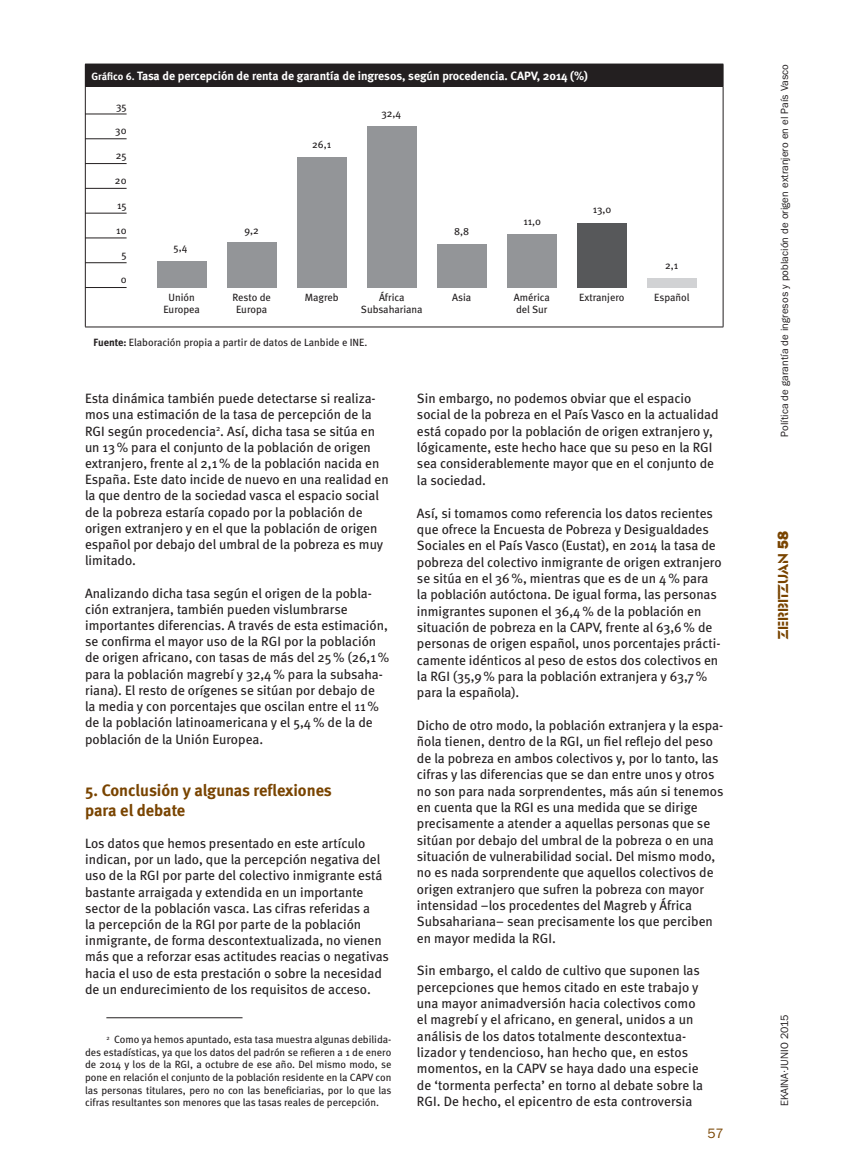
<style>
.page{position:relative;width:851px;height:1170px;background:#fff}
.page>*{position:absolute;margin:0;border:0;box-sizing:border-box;transform-origin:0 0}
.Tit01{font:700 16.5px/19.8px "Meta";letter-spacing:-.005em;color:#794400}
.t1{font:15px "Glaser Ste D";color:#794400}
.Texto{font:13.5px/16.4px "Meta";color:#231f20}
.t2{font:13.5px "Franklin Gothic IT Cby BT";color:#794400}
.GrafTIT{font:700 12px "Meta";color:#fff}
.Nota_al_pie{font:10.5px/12.6px "Meta";letter-spacing:-.005em;color:#231f20;text-align:justify}
.GrafTXT{font:10.5px/12px "Meta";color:#231f20;text-align:center}
.t3{font:10.5px "Franklin Gothic";color:#231f20}
.GrafFuente{font:10.5px "Meta";color:#231f20}
.t4{font:10.5px "Franklin Gothic IT Cby BT";color:#231f20}
.s1{font-size:10.5px}
.s2{font-weight:700}
.s3{font-family:"Franklin Gothic";font-weight:800}
</style>
<div class="page">
<div style="left:85px;top:64px;width:638px;height:23px;background:#231f20"></div>
<hr style="left:85px;top:87px;width:1px;height:240px;background:#231f20">
<hr style="left:722px;top:87px;width:1px;height:240px;background:#231f20">
<hr style="left:85px;top:327px;width:638px;height:1px;background:#231f20">
<hr style="left:106px;top:1017px;width:136px;height:1px;background:#231f20">
<hr style="left:85px;top:163px;width:41px;height:1px;background:#231f20">
<hr style="left:85px;top:138px;width:41px;height:1px;background:#231f20">
<hr style="left:85px;top:114px;width:41px;height:1px;background:#231f20">
<hr style="left:85px;top:188px;width:41px;height:1px;background:#231f20">
<hr style="left:85px;top:213px;width:41px;height:1px;background:#231f20">
<hr style="left:85px;top:238px;width:41px;height:1px;background:#231f20">
<hr style="left:85px;top:262px;width:41px;height:1px;background:#231f20">
<hr style="left:85px;top:287px;width:41px;height:1px;background:#231f20">
<div style="left:157px;top:261px;width:49px;height:27px;background:#939598"></div>
<div style="left:297px;top:157px;width:49px;height:131px;background:#939598"></div>
<div style="left:437px;top:244px;width:49px;height:44px;background:#939598"></div>
<div style="left:577px;top:223px;width:49px;height:65px;background:#57585a"></div>
<div style="left:227px;top:242px;width:49px;height:46px;background:#939598"></div>
<div style="left:367px;top:126px;width:49px;height:162px;background:#939598"></div>
<div style="left:507px;top:234px;width:49px;height:54px;background:#939598"></div>
<div style="left:647px;top:278px;width:49px;height:10px;background:#d1d2d4"></div>
<p class="GrafTIT" style="left:91px;top:69px;width:498px"><span class="s1">Gráfico 6.</span> Tasa de percepción de renta de garantía de ingresos, según procedencia. CAPV, 2014 (%)</p>
<p class="GrafTXT" style="left:116px;top:100px;width:12px">35</p>
<p class="GrafTXT" style="left:115px;top:125px;width:13px">30</p>
<p class="GrafTXT" style="left:116px;top:149px;width:12px">25</p>
<p class="GrafTXT" style="left:115px;top:174px;width:13px">20</p>
<p class="GrafTXT" style="left:117px;top:199px;width:11px">15</p>
<p class="GrafTXT" style="left:116px;top:224px;width:12px">10</p>
<p class="GrafTXT" style="left:121px;top:249px;width:7px">5</p>
<p class="GrafTXT" style="left:121px;top:273px;width:7px">0</p>
<p class="GrafTXT" style="left:174px;top:241px;width:15px">5,4</p>
<p class="GrafTXT" style="left:163px;top:291px;width:38px">Unión<br>Europea</p>
<p class="GrafTXT" style="left:244px;top:224px;width:16px">9,2</p>
<p class="GrafTXT" style="left:232px;top:291px;width:40px">Resto de<br>Europa</p>
<p class="GrafTXT" style="left:312px;top:138px;width:21px">26,1</p>
<p class="GrafTXT" style="left:381px;top:107px;width:21px">32,4</p>
<p class="GrafTXT" style="left:305px;top:291px;width:35px">Magreb</p>
<p class="GrafTXT" style="left:361px;top:291px;width:63px">África<br>Subsahariana</p>
<p class="GrafFuente" style="left:94px;top:336px;width:275px"><span class="s2">Fuente:</span> Elaboración propia a partir de datos de Lanbide e INE.</p>
<p class="GrafTXT" style="left:454px;top:225px;width:17px">8,8</p>
<p class="GrafTXT" style="left:452px;top:291px;width:20px">Asia</p>
<p class="GrafTXT" style="left:523px;top:215px;width:19px">11,0</p>
<p class="GrafTXT" style="left:513px;top:291px;width:37px;text-align:left">América del Sur</p>
<p class="GrafTXT" style="left:592px;top:203px;width:20px">13,0</p>
<p class="GrafTXT" style="left:579px;top:291px;width:47px">Extranjero</p>
<p class="GrafTXT" style="left:665px;top:259px;width:15px">2,1</p>
<p class="GrafTXT" style="left:654px;top:291px;width:37px">Español</p>
<p class="Texto" style="left:85px;top:390px;width:305px">Esta dinámica también puede detectarse si realiza&shy;mos una estimación de la tasa de percepción de la RGI según procedencia<sup>2</sup>. Así, dicha tasa se sitúa en un 13% para el conjunto de la población de origen extranjero, frente al 2,1% de la población nacida en España. Este dato incide de nuevo en una realidad en la que dentro de la sociedad vasca el espacio social de la pobreza estaría copado por la población de origen extranjero y en el que la población de origen español por debajo del umbral de la pobreza es muy limitado.</p>
<p class="Texto" style="left:85px;top:584px;width:306px">Analizando dicha tasa según el origen de la pobla&shy;ción extranjera, también pueden vislumbrarse importantes diferencias. A través de esta estimación, se confirma el mayor uso de la RGI por la población de origen africano, con tasas de más del 25% (26,1% para la población magrebí y 32,4% para la subsaha&shy;riana). El resto de orígenes se sitúan por debajo de<br>la media y con porcentajes que oscilan entre el 11% de la población latinoamericana y el 5,4% de la de población de la Unión Europea.</p>
<p class="Tit01" style="left:85px;top:779px;width:248px">5. Conclusión y algunas reflexiones para el debate</p>
<p class="Texto" style="left:85px;top:835px;width:305px">Los datos que hemos presentado en este artículo indican, por un lado, que la percepción negativa del uso de la RGI por parte del colectivo inmigrante está bastante arraigada y extendida en un importante sector de la población vasca. Las cifras referidas a<br>la percepción de la RGI por parte de la población inmigrante, de forma descontextualizada, no vienen más que a reforzar esas actitudes reacias o negativas hacia el uso de esta prestación o sobre la necesidad de un endurecimiento de los requisitos de acceso.</p>
<p class="Nota_al_pie" style="left:85px;top:1032px;width:308px;text-indent:21px"><sup>2</sup> Como ya hemos apuntado, esta tasa muestra algunas debilida&shy;des estadísticas, ya que los datos del padrón se refieren a 1 de enero de 2014 y los de la RGI, a octubre de ese año. Del mismo modo, se pone en relación el conjunto de la población residente en la CAPV con las personas titulares, pero no con las beneficiarias, por lo que las cifras resultantes son menores que las tasas reales de percepción.</p>
<p class="Texto" style="left:417px;top:390px;width:303px">Sin embargo, no podemos obviar que el espacio social de la pobreza en el País Vasco en la actualidad está copado por la población de origen extranjero y, lógicamente, este hecho hace que su peso en la RGI sea considerablemente mayor que en el conjunto de la sociedad.</p>
<p class="Texto" style="left:417px;top:504px;width:306px">Así, si tomamos como referencia los datos recientes que ofrece la Encuesta de Pobreza y Desigualdades Sociales en el País Vasco (Eustat), en 2014 la tasa de pobreza del colectivo inmigrante de origen extranjero se sitúa en el 36%, mientras que es de un 4% para la población autóctona. De igual forma, las personas inmigrantes suponen el 36,4% de la población en situación de pobreza en la CAPV, frente al 63,6% de personas de origen español, unos porcentajes prácti&shy;camente idénticos al peso de estos dos colectivos en la RGI (35,9% para la población extranjera y 63,7% para la española).</p>
<p class="Texto" style="left:417px;top:717px;width:308px">Dicho de otro modo, la población extranjera y la espa&shy;ñola tienen, dentro de la RGI, un fiel reflejo del peso de la pobreza en ambos colectivos y, por lo tanto, las cifras y las diferencias que se dan entre unos y otros no son para nada sorprendentes, más aún si tenemos en cuenta que la RGI es una medida que se dirige precisamente a atender a aquellas personas que se sitúan por debajo del umbral de la pobreza o en una situación de vulnerabilidad social. Del mismo modo, no es nada sorprendente que aquellos colectivos de origen extranjero que sufren la pobreza con mayor intensidad –los procedentes del Magreb y África Subsahariana– sean precisamente los que perciben en mayor medida la RGI.</p>
<p class="Texto" style="left:417px;top:962px;width:287px">Sin embargo, el caldo de cultivo que suponen las percepciones que hemos citado en este trabajo y una mayor animadversión hacia colectivos como el magrebí y el africano, en general, unidos a un análisis de los datos totalmente descontextua&shy;lizador y tendencioso, han hecho que, en estos momentos, en la CAPV se haya dado una especie de ‘tormenta perfecta’ en torno al debate sobre la RGI. De hecho, el epicentro de esta controversia</p>
<p class="t2" style="left:707px;top:1125px;width:18px">57</p>
<p class="t3" style="left:778px;top:437px;width:374px;rotate:-90deg">Política de garantía de ingresos y población de origen extranjero en el País Vasco</p>
<p class="t1" style="left:774px;top:639px;width:110px;rotate:-90deg">ZERBITZUAN <span class="s3">58</span></p>
<p class="t4" style="left:778px;top:1105px;width:93px;rotate:-90deg">EKAINA·JUNIO 2015</p>
</div>
